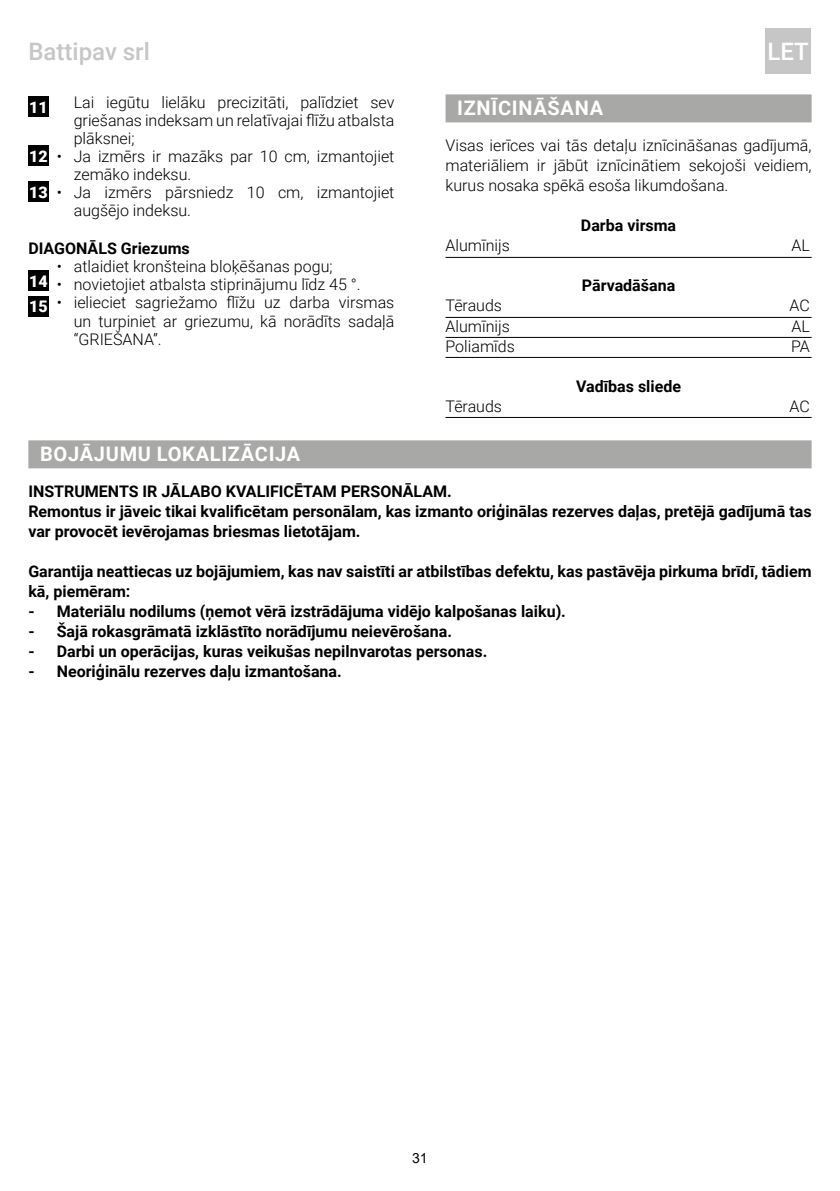
<style>
.page{position:relative;width:840px;height:1191px;background:#fff}
.page>*{position:absolute;margin:0;border:0;box-sizing:border-box;transform-origin:0 0}
.t1{font:500 24px "Roboto";color:#c6c6c6}
.t2{font:500 24px "Roboto";color:#fff}
.t3{font:700 20px "Roboto";letter-spacing:.035em;color:#fff}
.t4{font:700 16px/20px "Roboto";color:#000}
.t5{font:300 16px/20px "Roboto";color:#000;text-align:justify}
.t6{font:900 16px "Roboto";color:#fff}
.t7{font:14px "Arial";color:#000}
.s1{font-weight:900;color:#fff}
</style>
<div class="page">
<div style="left:764px;top:28px;width:46px;height:46px;background:#c6c6c6"></div>
<div style="left:28px;top:97px;width:20px;height:20px;background:#000"></div>
<div style="left:28px;top:146px;width:20px;height:20px;background:#000"></div>
<div style="left:28px;top:182px;width:20px;height:20px;background:#000"></div>
<div style="left:28px;top:271px;width:20px;height:20px;background:#000"></div>
<div style="left:28px;top:296px;width:20px;height:20px;background:#000"></div>
<div style="left:445px;top:94px;width:366px;height:28px;background:#a8a8a7"></div>
<hr style="left:445px;top:257px;width:366px;height:1px;background:#000">
<hr style="left:445px;top:317px;width:366px;height:1px;background:#000">
<hr style="left:445px;top:337px;width:366px;height:1px;background:#000">
<hr style="left:445px;top:357px;width:366px;height:1px;background:#000">
<hr style="left:445px;top:417px;width:366px;height:1px;background:#000">
<div style="left:28px;top:440px;width:783px;height:28px;background:#a8a8a7"></div>
<h1 class="t1" style="left:28px;top:35px;width:123px">Battipav srl</h1>
<h1 class="t2" style="left:767px;top:35px;width:43px">LET</h1>
<p class="t6" style="left:29px;top:96px;width:20px">11</p>
<p class="t5" style="left:74px;top:92px;width:322px">Lai iegūtu lielāku precizitāti, palīdziet sev</p>
<p class="t5" style="left:74px;top:110px;width:322px">griešanas indeksam un relatīvajai flīžu atbalsta</p>
<p class="t5" style="left:74px;top:128px;width:62px">plāksnei;</p>
<p class="t5" style="left:29px;top:146px;width:366px"><span class="s1">12</span> • Ja izmērs ir mazāks par 10 cm, izmantojiet</p>
<p class="t5" style="left:74px;top:164px;width:119px">zemāko indeksu.</p>
<p class="t5" style="left:29px;top:182px;width:366px"><span class="s1">13</span> • Ja izmērs pārsniedz 10 cm, izmantojiet</p>
<p class="t5" style="left:74px;top:200px;width:119px">augšējo indeksu.</p>
<p class="t4" style="left:28px;top:238px;width:163px">DIAGONĀLS Griezums</p>
<p class="t5" style="left:57px;top:256px;width:277px">• atlaidiet kronšteina bloķēšanas pogu;</p>
<p class="t5" style="left:29px;top:274px;width:333px"><sup>14</sup> • novietojiet atbalsta stiprinājumu līdz 45 °.</p>
<p class="t5" style="left:29px;top:292px;width:366px"><span class="s1">15</span> • ielieciet sagriežamo flīžu uz darba virsmas</p>
<p class="t5" style="left:74px;top:310px;width:322px">un turpiniet ar griezumu, kā norādīts sadaļā</p>
<p class="t5" style="left:74px;top:328px;width:89px">“GRIEŠANA”.</p>
<p class="t3" style="left:457px;top:94px;width:147px">IZNĪCINĀŠANA</p>
<p class="t5" style="left:445px;top:135px;width:367px">Visas ierīces vai tās detaļu iznīcināšanas gadījumā, materiāliem ir jābūt iznīcinātiem sekojoši veidiem, kurus nosaka spēkā esoša likumdošana.</p>
<p class="t4" style="left:580px;top:215px;width:97px">Darba virsma</p>
<p class="t5" style="left:445px;top:235px;width:66px">Alumīnijs</p>
<p class="t5" style="left:791px;top:235px;width:20px">AL</p>
<p class="t4" style="left:581px;top:275px;width:95px">Pārvadāšana</p>
<p class="t5" style="left:445px;top:295px;width:58px">Tērauds</p>
<p class="t5" style="left:789px;top:295px;width:22px">AC</p>
<p class="t5" style="left:445px;top:315px;width:66px">Alumīnijs</p>
<p class="t5" style="left:791px;top:315px;width:20px">AL</p>
<p class="t5" style="left:445px;top:335px;width:71px">Poliamīds</p>
<p class="t5" style="left:790px;top:335px;width:20px">PA</p>
<p class="t4" style="left:575px;top:375px;width:106px">Vadības sliede</p>
<p class="t5" style="left:445px;top:395px;width:58px">Tērauds</p>
<p class="t5" style="left:789px;top:395px;width:22px">AC</p>
<p class="t3" style="left:40px;top:440px;width:262px">BOJĀJUMU LOKALIZĀCIJA</p>
<p class="t4" style="left:28px;top:481px;width:784px">INSTRUMENTS IR JĀLABO KVALIFICĒTAM PERSONĀLAM.<br>Remontus ir jāveic tikai kvalificētam personālam, kas izmanto oriģinālas rezerves daļas, pretējā gadījumā tas var provocēt ievērojamas briesmas lietotājam.</p>
<p class="t4" style="left:28px;top:561px;width:784px">Garantija neattiecas uz bojājumiem, kas nav saistīti ar atbilstības defektu, kas pastāvēja pirkuma brīdī, tādiem kā, piemēram:</p>
<p class="t4" style="left:28px;top:601px;width:539px">- Materiālu nodilums (ņemot vērā izstrādājuma vidējo kalpošanas laiku).</p>
<p class="t4" style="left:28px;top:621px;width:425px">- Šajā rokasgrāmatā izklāstīto norādījumu neievērošana.</p>
<p class="t4" style="left:28px;top:641px;width:460px">- Darbi un operācijas, kuras veikušas nepilnvarotas personas.</p>
<p class="t4" style="left:28px;top:661px;width:315px">- Neoriģinālu rezerves daļu izmantošana.</p>
<p class="t7" style="left:412px;top:1148px;width:17px">31</p>
</div>
